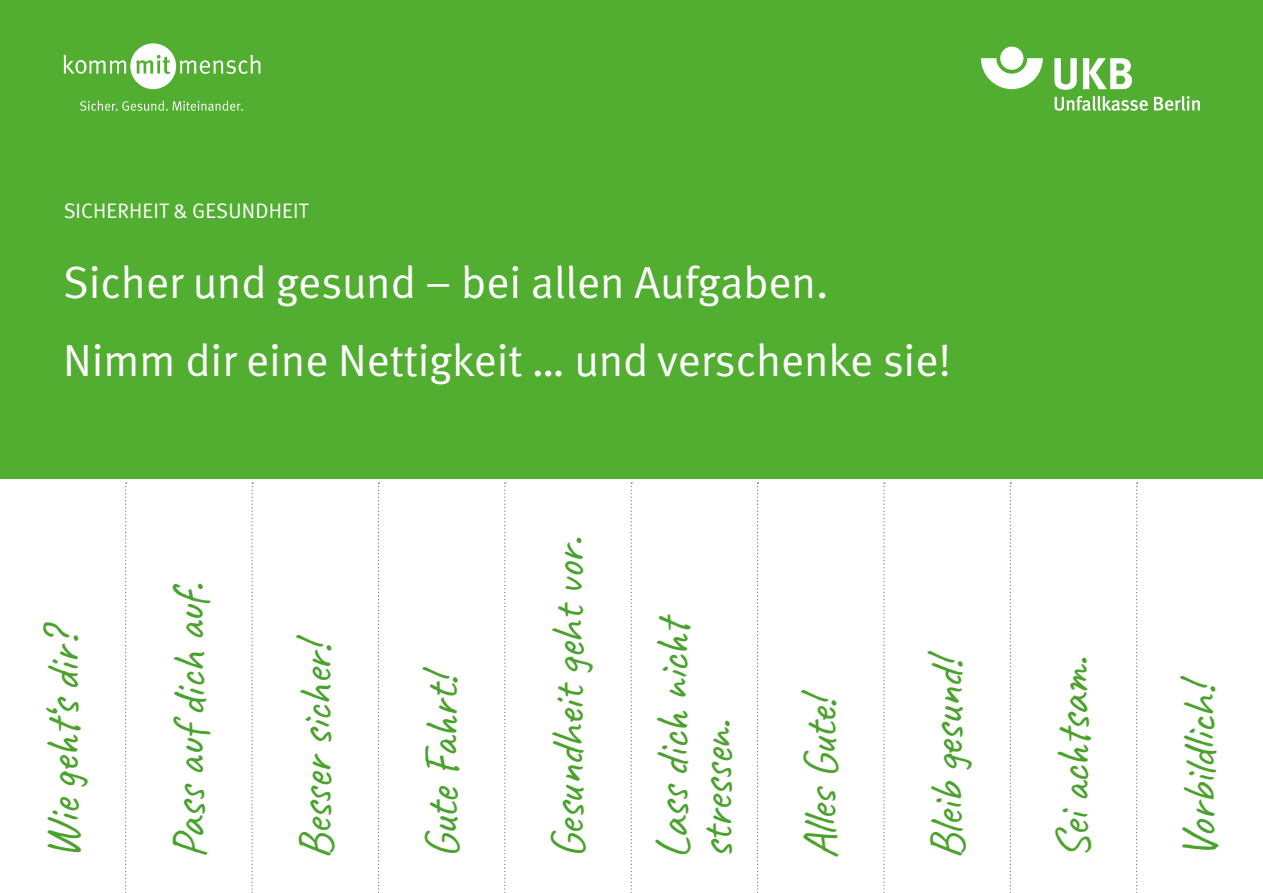
<style>
.page{position:relative;width:1263px;height:893px;background:#fff}
.page>*{position:absolute;margin:0;border:0;box-sizing:border-box;transform-origin:0 0}
.Abreisszettel{font:48px/43.5px "Caveat";color:#4aa22d}
.Fließ{font:45px "DGUV Meta";color:#fff}
.Subhead{font:21px "DGUV Meta";letter-spacing:.01em;color:#fff}
</style>
<div class="page">
<div style="left:0;top:0;width:1263px;height:478px;background:#51ae30"></div>
<svg style="left:64px;top:43px;width:196px;height:46px"></svg>
<svg style="left:80px;top:101px;width:163px;height:10px"></svg>
<svg style="left:981px;top:58px;width:62px;height:31px"></svg>
<div style="left:1000px;top:47px;width:23px;height:23px;background:#fff;border-radius:50%"></div>
<svg style="left:1054px;top:58px;width:23px;height:32px"></svg>
<svg style="left:1083px;top:58px;width:49px;height:31px"></svg>
<svg style="left:1054px;top:96px;width:94px;height:15px"></svg>
<svg style="left:1154px;top:96px;width:46px;height:15px"></svg>
<svg style="left:125px;top:482px;width:2px;height:411px"></svg>
<svg style="left:378px;top:482px;width:1px;height:411px"></svg>
<svg style="left:252px;top:482px;width:1px;height:411px"></svg>
<svg style="left:504px;top:482px;width:2px;height:411px"></svg>
<svg style="left:631px;top:482px;width:1px;height:411px"></svg>
<svg style="left:757px;top:482px;width:1px;height:411px"></svg>
<svg style="left:883px;top:482px;width:2px;height:411px"></svg>
<svg style="left:1010px;top:482px;width:1px;height:411px"></svg>
<svg style="left:1136px;top:482px;width:2px;height:411px"></svg>
<p class="Subhead" style="left:64px;top:198px;width:246px">SICHERHEIT &amp; GESUNDHEIT</p>
<p class="Fließ" style="left:63px;top:256px;width:767px">Sicher und gesund – bei allen Aufgaben.</p>
<p class="Fließ" style="left:63px;top:334px;width:889px">Nimm dir eine Nettigkeit … und verschenke sie!</p>
<p class="Abreisszettel" style="left:41px;top:859px;width:238px;rotate:-90deg">Wie geht‘s dir?</p>
<p class="Abreisszettel" style="left:167px;top:859px;width:277px;rotate:-90deg">Pass aufdich auf.</p>
<p class="Abreisszettel" style="left:294px;top:859px;width:225px;rotate:-90deg">Besser sicher!</p>
<p class="Abreisszettel" style="left:420px;top:859px;width:194px;rotate:-90deg">Gute Fahrt!</p>
<p class="Abreisszettel" style="left:546px;top:859px;width:323px;rotate:-90deg">Gesundheit geht vor.</p>
<p class="Abreisszettel" style="left:651px;top:859px;width:246px;rotate:-90deg">Lass dich nicht stressen.</p>
<p class="Abreisszettel" style="left:799px;top:859px;width:170px;rotate:-90deg">Alles Gute!</p>
<p class="Abreisszettel" style="left:925px;top:859px;width:209px;rotate:-90deg">Bleib gesund!</p>
<p class="Abreisszettel" style="left:1051px;top:859px;width:203px;rotate:-90deg">Sei achtsam.</p>
<p class="Abreisszettel" style="left:1178px;top:859px;width:185px;rotate:-90deg">Vorbildlich!</p>
</div>
